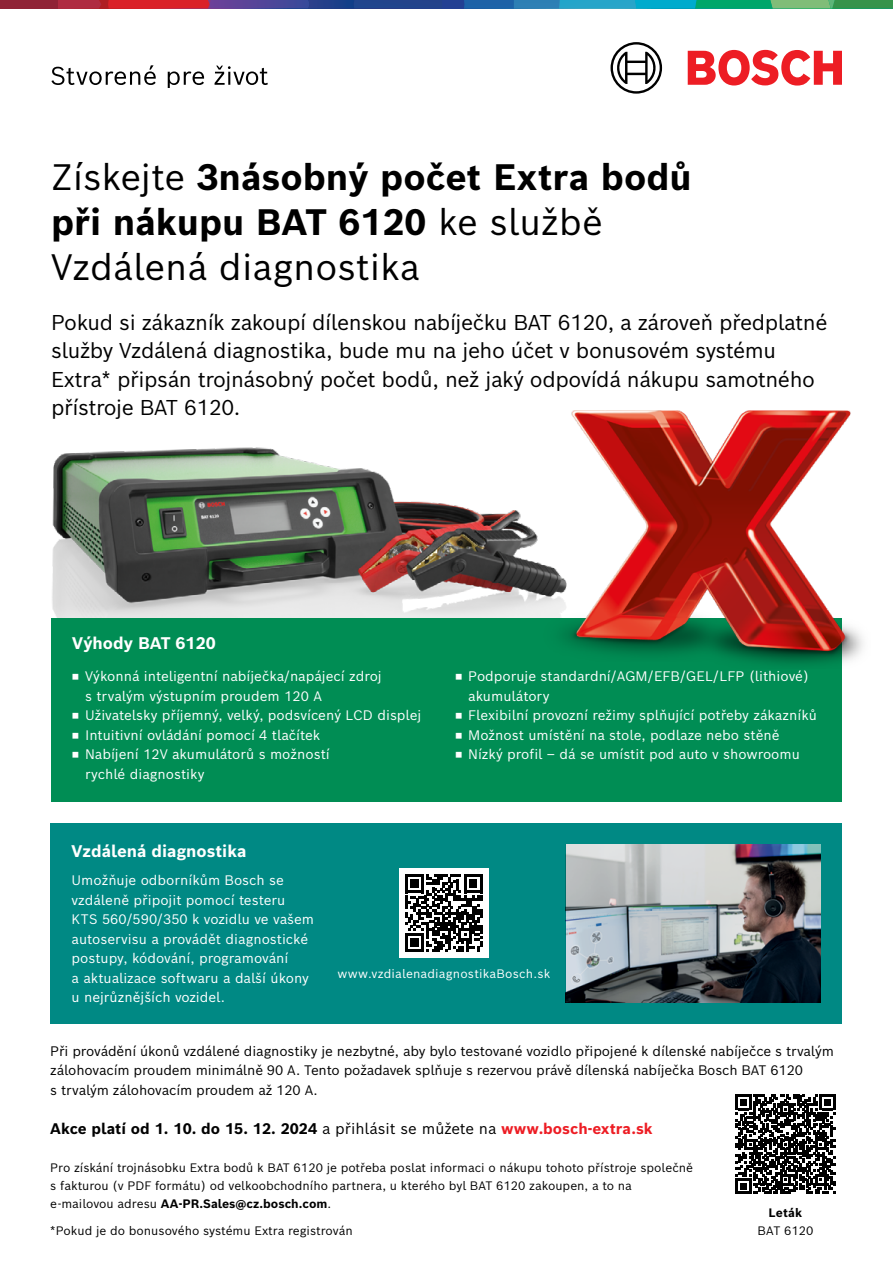
<style>
.page{position:relative;width:893px;height:1263px;background:#fff}
.page>*{position:absolute;margin:0;border:0;box-sizing:border-box;transform-origin:0 0}
.t1{font:700 36px/45px "Bosch Sans";color:#000}
.t2{font:21px/28.5px "Bosch Sans";letter-spacing:-.02em;color:#000}
.t3{font:700 16.5px "Bosch Sans";color:#fff}
.t4{font:700 15px "Bosch Sans";color:#000}
.t5{font:13.5px/19.5px "Bosch Sans";color:#fff}
.t6{font:13.5px/19.5px "Bosch Sans";letter-spacing:-.01em;color:#000}
.t7{font:12px/18.3px "Bosch Sans";color:#000}
.t8{font:12px "Bosch Sans";letter-spacing:.015em;color:#fff}
.t9{font:700 12px "Bosch Sans";letter-spacing:.015em;color:#000}
.s1{font-weight:400}
.s2{color:#ed1d24}
.s3{font-weight:700}
</style>
<div class="page">
<div style="left:50px;top:823px;width:289px;height:201px;background:#008984"></div>
<div style="left:318px;top:823px;width:524px;height:201px;background:#008984"></div>
<img style="left:566px;top:844px;width:255px;height:158px">
<div style="left:399px;top:868px;width:90px;height:90px;background:#fff"></div>
<svg style="left:405px;top:874px;width:78px;height:78px"></svg>
<svg style="left:736px;top:1095px;width:99px;height:99px"></svg>
<img style="left:52px;top:447px;width:486px;height:171px">
<div style="left:51px;top:618px;width:791px;height:183px;background:#008d54"></div>
<img style="left:538px;top:410px;width:325px;height:254px">
<div style="left:0;top:0;width:58px;height:9px;background:#902336"></div>
<svg style="left:58px;top:0;width:835px;height:9px"></svg>
<svg style="left:688px;top:50px;width:154px;height:36px"></svg>
<svg style="left:610px;top:42px;width:52px;height:52px"></svg>
<svg style="left:51px;top:65px;width:105px;height:20px"></svg>
<svg style="left:168px;top:71px;width:36px;height:17px"></svg>
<svg style="left:215px;top:66px;width:53px;height:19px"></svg>
<h1 class="t1" style="left:51px;top:154px;width:642px"><span class="s1">Získejte</span> 3násobný počet Extra bodů při nákupu BAT 6120 <span class="s1">ke službě<br>Vzdálená diagnostika</span></h1>
<p class="t2" style="left:51px;top:307px;width:778px">Pokud si zákazník zakoupí dílenskou nabíječku BAT 6120, a zároveň předplatné služby Vzdálená diagnostika, bude mu na jeho účet v bonusovém systému Extra* připsán trojnásobný počet bodů, než jaký odpovídá nákupu samotného přístroje BAT 6120.</p>
<p class="t3" style="left:72px;top:632px;width:145px">Výhody BAT 6120</p>
<p class="t3" style="left:138px;top:633px;width:157px">KTS 560 a KTS 590</p>
<p class="t5" style="left:72px;top:666px;width:311px">◾ Výkonná inteligentní nabíječka/napájecí zdroj</p>
<p class="t5" style="left:85px;top:686px;width:238px">s trvalým výstupním proudem 120 A</p>
<p class="t5" style="left:72px;top:705px;width:351px">◾ Uživatelsky příjemný, velký, podsvícený LCD displej</p>
<p class="t5" style="left:72px;top:725px;width:249px">◾ Intuitivní ovládání pomocí 4 tlačítek</p>
<p class="t5" style="left:72px;top:744px;width:259px">◾ Nabíjení 12V akumulátorů s možností</p>
<p class="t5" style="left:85px;top:764px;width:121px">rychlé diagnostiky</p>
<p class="t5" style="left:261px;top:687px;width:165px;text-indent:48px">A<br>, podsvícený LCD displej</p>
<p class="t5" style="left:172px;top:745px;width:9px">a</p>
<p class="t5" style="left:455px;top:666px;width:355px">◾ Podporuje standardní/AGM/EFB/GEL/LFP (lithiové)</p>
<p class="t5" style="left:468px;top:686px;width:83px">akumulátory</p>
<p class="t5" style="left:455px;top:705px;width:363px">◾ Flexibilní provozní režimy splňující potřeby zákazníků</p>
<p class="t5" style="left:455px;top:725px;width:326px">◾ Možnost umístění na stole, podlaze nebo stěně</p>
<p class="t5" style="left:455px;top:744px;width:346px">◾ Nízký profil – dá se umístit pod auto v showroomu</p>
<p class="t5" style="left:727px;top:667px;width:43px">ithium</p>
<p class="t5" style="left:468px;top:687px;width:124px">(LFP) akumulátory</p>
<p class="t5" style="left:677px;top:706px;width:144px">jící potřeby zákazníků</p>
<p class="t5" style="left:679px;top:745px;width:48px">vozidlo</p>
<p class="t3" style="left:72px;top:840px;width:176px">Vzdálená diagnostika</p>
<p class="t5" style="left:72px;top:870px;width:244px">Umožňuje odborníkům Bosch se vzdáleně připojit pomocí testeru KTS 560/590/350 k vozidlu ve vašem autoservisu a provádět diagnostické postupy, kódování, programování<br>a aktualizace softwaru a další úkony u nejrůznějších vozidel.</p>
<p class="t8" style="left:337px;top:966px;width:215px">www.vzdialenadiagnostikaBosch.sk</p>
<p class="t6" style="left:50px;top:1040px;width:785px">Při provádění úkonů vzdálené diagnostiky je nezbytné, aby bylo testované vozidlo připojené k dílenské nabíječce s trvalým zálohovacím proudem minimálně 90 A. Tento požadavek splňuje s rezervou právě dílenská nabíječka Bosch BAT 6120<br>s trvalým zálohovacím proudem až 120 A.</p>
<p class="t4" style="left:50px;top:1118px;width:604px">Akce platí od 1. 10. do 15. 12. 2024 <span class="s1">a přihlásit se můžete na</span> <span class="s2">www.bosch-extra.sk</span></p>
<p class="t7" style="left:50px;top:1157px;width:644px">Pro získání trojnásobku Extra bodů k BAT 6120 je potřeba poslat informaci o nákupu tohoto přístroje společně s fakturou (v PDF formátu) od velkoobchodního partnera, u kterého byl BAT 6120 zakoupen, a to na e-mailovou adresu <span class="s3">AA-PR.Sales@cz.bosch.com</span>.</p>
<p class="t7" style="left:50px;top:1221px;width:304px">*Pokud je do bonusového systému Extra registrován</p>
<p class="t9" style="left:769px;top:1204px;width:35px">Leták</p>
<p class="t7" style="left:757px;top:1221px;width:58px">BAT 6120</p>
</div>
